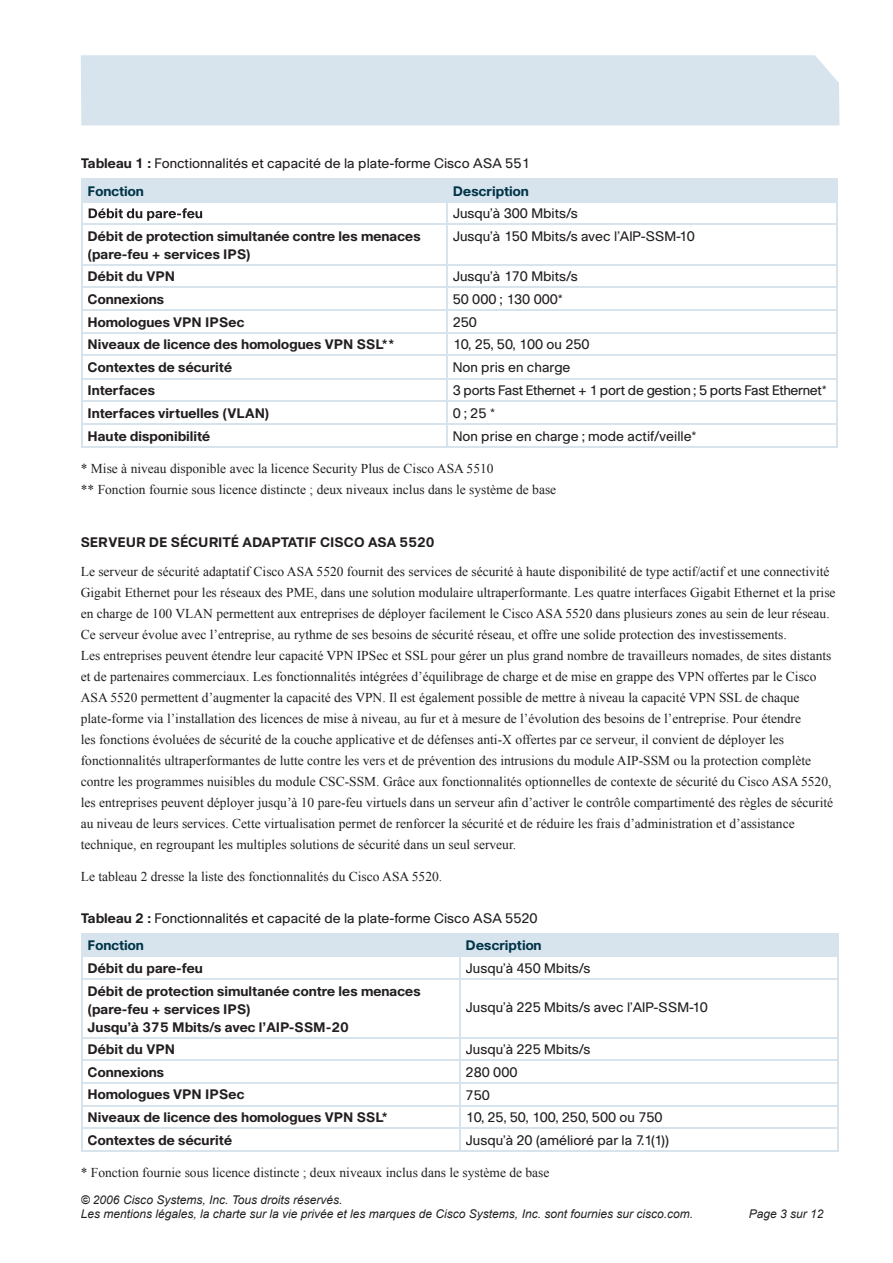
<style>
.page{position:relative;width:893px;height:1263px;background:#fff}
.page>*{position:absolute;margin:0;border:0;box-sizing:border-box;transform-origin:0 0}
.t1{font:13.5px/21px "Times New Roman";color:#231f20}
.t2{font:700 13.5px/18px "Cisco";color:#231f20}
.t3{font:13.5px/27.6px "Cisco";color:#231f20}
.t4{font:13.5px "Cisco";letter-spacing:-.025em;color:#231f20}
.t5{font:700 13.5px "Cisco";color:#003447}
.t6{font:italic 12px/14.4px "Arial";color:#231f20}
.s1{font-weight:700}
.s2{font-weight:700;color:#003447}
</style>
<div class="page">
<div style="left:81px;top:55px;width:758px;height:70px;background:#d7e4ed"></div>
<hr style="left:81px;top:178px;width:366px;height:2px;background:#d7e4ed">
<hr style="left:447px;top:178px;width:391px;height:2px;background:#d7e4ed">
<hr style="left:836px;top:180px;width:2px;height:21px;background:#d7e4ed">
<hr style="left:447px;top:201px;width:391px;height:1px;background:#d7e4ed">
<svg style="left:81px;top:180px;width:755px;height:43px"></svg>
<hr style="left:836px;top:202px;width:2px;height:21px;background:#d7e4ed">
<hr style="left:81px;top:223px;width:366px;height:2px;background:#d7e4ed">
<hr style="left:81px;top:225px;width:1px;height:39px;background:#d7e4ed">
<hr style="left:447px;top:223px;width:391px;height:2px;background:#d7e4ed">
<hr style="left:446px;top:225px;width:1px;height:39px;background:#d7e4ed">
<hr style="left:836px;top:225px;width:2px;height:39px;background:#d7e4ed">
<hr style="left:81px;top:264px;width:366px;height:1px;background:#d7e4ed">
<hr style="left:447px;top:264px;width:391px;height:1px;background:#d7e4ed">
<hr style="left:836px;top:265px;width:2px;height:22px;background:#d7e4ed">
<hr style="left:81px;top:287px;width:366px;height:1px;background:#d7e4ed">
<hr style="left:447px;top:287px;width:391px;height:1px;background:#d7e4ed">
<hr style="left:836px;top:288px;width:2px;height:21px;background:#d7e4ed">
<hr style="left:81px;top:309px;width:366px;height:2px;background:#d7e4ed">
<hr style="left:447px;top:309px;width:391px;height:2px;background:#d7e4ed">
<hr style="left:836px;top:311px;width:2px;height:21px;background:#d7e4ed">
<hr style="left:81px;top:332px;width:366px;height:1px;background:#d7e4ed">
<hr style="left:447px;top:332px;width:391px;height:1px;background:#d7e4ed">
<hr style="left:836px;top:333px;width:2px;height:22px;background:#d7e4ed">
<hr style="left:81px;top:355px;width:366px;height:1px;background:#d7e4ed">
<hr style="left:447px;top:355px;width:391px;height:1px;background:#d7e4ed">
<hr style="left:836px;top:356px;width:2px;height:22px;background:#d7e4ed">
<hr style="left:81px;top:378px;width:366px;height:1px;background:#d7e4ed">
<hr style="left:447px;top:378px;width:391px;height:1px;background:#d7e4ed">
<hr style="left:836px;top:379px;width:2px;height:22px;background:#d7e4ed">
<hr style="left:81px;top:401px;width:366px;height:1px;background:#d7e4ed">
<hr style="left:447px;top:401px;width:391px;height:1px;background:#d7e4ed">
<hr style="left:836px;top:402px;width:2px;height:21px;background:#d7e4ed">
<hr style="left:81px;top:423px;width:366px;height:2px;background:#d7e4ed">
<svg style="left:81px;top:265px;width:1px;height:181px"></svg>
<hr style="left:447px;top:423px;width:391px;height:2px;background:#d7e4ed">
<svg style="left:446px;top:265px;width:1px;height:181px"></svg>
<hr style="left:836px;top:425px;width:2px;height:21px;background:#d7e4ed">
<hr style="left:81px;top:446px;width:366px;height:1px;background:#d7e4ed">
<hr style="left:447px;top:446px;width:391px;height:1px;background:#d7e4ed">
<svg style="left:89px;top:208px;width:114px;height:13px"></svg>
<hr style="left:81px;top:933px;width:379px;height:1px;background:#d7e4ed">
<hr style="left:460px;top:933px;width:379px;height:1px;background:#d7e4ed">
<hr style="left:81px;top:1082px;width:379px;height:2px;background:#d7e4ed">
<hr style="left:460px;top:1082px;width:379px;height:2px;background:#d7e4ed">
<hr style="left:81px;top:1105px;width:379px;height:1px;background:#d7e4ed">
<hr style="left:460px;top:1105px;width:379px;height:1px;background:#d7e4ed">
<hr style="left:81px;top:1127px;width:379px;height:2px;background:#d7e4ed">
<hr style="left:460px;top:1127px;width:379px;height:2px;background:#d7e4ed">
<hr style="left:81px;top:1150px;width:379px;height:1px;background:#d7e4ed">
<hr style="left:460px;top:1150px;width:379px;height:1px;background:#d7e4ed">
<svg style="left:81px;top:1038px;width:1px;height:112px"></svg>
<svg style="left:459px;top:1038px;width:1px;height:112px"></svg>
<svg style="left:838px;top:1038px;width:1px;height:112px"></svg>
<hr style="left:81px;top:1059px;width:379px;height:2px;background:#d7e4ed">
<hr style="left:460px;top:1059px;width:379px;height:2px;background:#d7e4ed">
<hr style="left:81px;top:980px;width:1px;height:57px;background:#d7e4ed">
<hr style="left:459px;top:980px;width:1px;height:57px;background:#d7e4ed">
<hr style="left:838px;top:980px;width:1px;height:57px;background:#d7e4ed">
<hr style="left:81px;top:1037px;width:379px;height:1px;background:#d7e4ed">
<hr style="left:460px;top:1037px;width:379px;height:1px;background:#d7e4ed">
<svg style="left:81px;top:934px;width:758px;height:44px"></svg>
<hr style="left:81px;top:978px;width:379px;height:2px;background:#d7e4ed">
<hr style="left:460px;top:978px;width:379px;height:2px;background:#d7e4ed">
<p class="t3" style="left:88px;top:149px;width:443px;text-indent:-7px"><span class="s1">Tableau 1 :</span> Fonctionnalités et capacité de la plate-forme Cisco ASA 551<br><span class="s2">Fonction</span></p>
<p class="t5" style="left:453px;top:182px;width:78px">Description</p>
<p class="t3" style="left:453px;top:199px;width:126px">Jusqu’à 300 Mbits/s</p>
<p class="t2" style="left:88px;top:227px;width:335px">Débit de protection simultanée contre les menaces (pare-feu + services IPS)</p>
<p class="t3" style="left:453px;top:222px;width:244px">Jusqu’à 150 Mbits/s avec l’AIP-SSM-10</p>
<p class="t2" style="left:88px;top:267px;width:89px">Débit du VPN</p>
<p class="t3" style="left:453px;top:263px;width:126px">Jusqu’à 170 Mbits/s</p>
<p class="t2" style="left:88px;top:290px;width:78px">Connexions</p>
<p class="t3" style="left:453px;top:285px;width:112px">50 000 ; 130 000*</p>
<p class="t2" style="left:88px;top:312px;width:158px">Homologues VPN IPSec</p>
<p class="t3" style="left:453px;top:308px;width:26px">250</p>
<p class="t2" style="left:88px;top:335px;width:309px">Niveaux de licence des homologues VPN SSL**</p>
<p class="t3" style="left:453px;top:331px;width:138px">10, 25, 50, 100 ou 250</p>
<p class="t2" style="left:88px;top:358px;width:146px">Contextes de sécurité</p>
<p class="t3" style="left:453px;top:353px;width:119px">Non pris en charge</p>
<p class="t2" style="left:88px;top:381px;width:69px">Interfaces</p>
<p class="t4" style="left:453px;top:383px;width:376px">3 ports Fast Ethernet + 1 port de gestion ; 5 ports Fast Ethernet*</p>
<p class="t2" style="left:88px;top:404px;width:183px">Interfaces virtuelles (VLAN)</p>
<p class="t3" style="left:453px;top:399px;width:44px">0 ; 25 *</p>
<p class="t2" style="left:88px;top:426px;width:124px">Haute disponibilité</p>
<p class="t3" style="left:453px;top:422px;width:246px">Non prise en charge ; mode actif/veille*</p>
<p class="t1" style="left:81px;top:458px;width:477px">* Mise à niveau disponible avec la licence Security Plus de Cisco ASA 5510<br>** Fonction fournie sous licence distincte ; deux niveaux inclus dans le système de base</p>
<p class="t2" style="left:81px;top:532px;width:355px">SERVEUR DE SÉCURITÉ ADAPTATIF CISCO ASA 5520</p>
<p class="t1" style="left:81px;top:561px;width:756px">Le serveur de sécurité adaptatif Cisco ASA 5520 fournit des services de sécurité à haute disponibilité de type actif/actif et une connectivité Gigabit Ethernet pour les réseaux des PME, dans une solution modulaire ultraperformante. Les quatre interfaces Gigabit Ethernet et la prise en charge de 100 VLAN permettent aux entreprises de déployer facilement le Cisco ASA 5520 dans plusieurs zones au sein de leur réseau.<br>Ce serveur évolue avec l’entreprise, au rythme de ses besoins de sécurité réseau, et offre une solide protection des investissements.<br>Les entreprises peuvent étendre leur capacité VPN IPSec et SSL pour gérer un plus grand nombre de travailleurs nomades, de sites distants et de partenaires commerciaux. Les fonctionnalités intégrées d’équilibrage de charge et de mise en grappe des VPN offertes par le Cisco ASA 5520 permettent d’augmenter la capacité des VPN. Il est également possible de mettre à niveau la capacité VPN SSL de chaque plate-forme via l’installation des licences de mise à niveau, au fur et à mesure de l’évolution des besoins de l’entreprise. Pour étendre<br>les fonctions évoluées de sécurité de la couche applicative et de défenses anti-X offertes par ce serveur, il convient de déployer les fonctionnalités ultraperformantes de lutte contre les vers et de prévention des intrusions du module AIP-SSM ou la protection complète contre les programmes nuisibles du module CSC-SSM. Grâce aux fonctionnalités optionnelles de contexte de sécurité du Cisco ASA 5520, les entreprises peuvent déployer jusqu’à 10 pare-feu virtuels dans un serveur afin d’activer le contrôle compartimenté des règles de sécurité au niveau de leurs services. Cette virtualisation permet de renforcer la sécurité et de réduire les frais d’administration et d’assistance technique, en regroupant les multiples solutions de sécurité dans un seul serveur.</p>
<p class="t1" style="left:81px;top:866px;width:363px">Le tableau 2 dresse la liste des fonctionnalités du Cisco ASA 5520.</p>
<p class="t3" style="left:88px;top:904px;width:452px;text-indent:-7px"><span class="s1">Tableau 2 :</span> Fonctionnalités et capacité de la plate-forme Cisco ASA 5520<br><span class="s2">Fonction</span></p>
<p class="t5" style="left:466px;top:937px;width:78px">Description</p>
<p class="t2" style="left:88px;top:959px;width:117px">Débit du pare-feu</p>
<p class="t3" style="left:466px;top:954px;width:126px">Jusqu’à 450 Mbits/s</p>
<p class="t2" style="left:88px;top:981px;width:335px">Débit de protection simultanée contre les menaces (pare-feu + services IPS)<br>Jusqu’à 375 Mbits/s avec l’AIP-SSM-20</p>
<p class="t3" style="left:466px;top:993px;width:244px">Jusqu’à 225 Mbits/s avec l’AIP-SSM-10</p>
<p class="t2" style="left:88px;top:1040px;width:89px">Débit du VPN</p>
<p class="t3" style="left:466px;top:1035px;width:126px">Jusqu’à 225 Mbits/s</p>
<p class="t2" style="left:88px;top:1063px;width:78px">Connexions</p>
<p class="t3" style="left:466px;top:1058px;width:53px">280 000</p>
<p class="t2" style="left:88px;top:1085px;width:158px">Homologues VPN IPSec</p>
<p class="t3" style="left:466px;top:1081px;width:26px">750</p>
<p class="t2" style="left:88px;top:1108px;width:302px">Niveaux de licence des homologues VPN SSL*</p>
<p class="t3" style="left:466px;top:1103px;width:199px">10, 25, 50, 100, 250, 500 ou 750</p>
<p class="t2" style="left:88px;top:1131px;width:146px">Contextes de sécurité</p>
<p class="t3" style="left:466px;top:1126px;width:205px">Jusqu’à 20 (amélioré par la 7.1(1))</p>
<p class="t1" style="left:81px;top:1162px;width:470px">* Fonction fournie sous licence distincte ; deux niveaux inclus dans le système de base</p>
<p class="t6" style="left:81px;top:1192px;width:614px">© 2006 Cisco Systems, Inc. Tous droits réservés.<br>Les mentions légales, la charte sur la vie privée et les marques de Cisco Systems, Inc. sont fournies sur cisco.com.</p>
<p class="t6" style="left:749px;top:1207px;width:76px">Page 3 sur 12</p>
</div>
